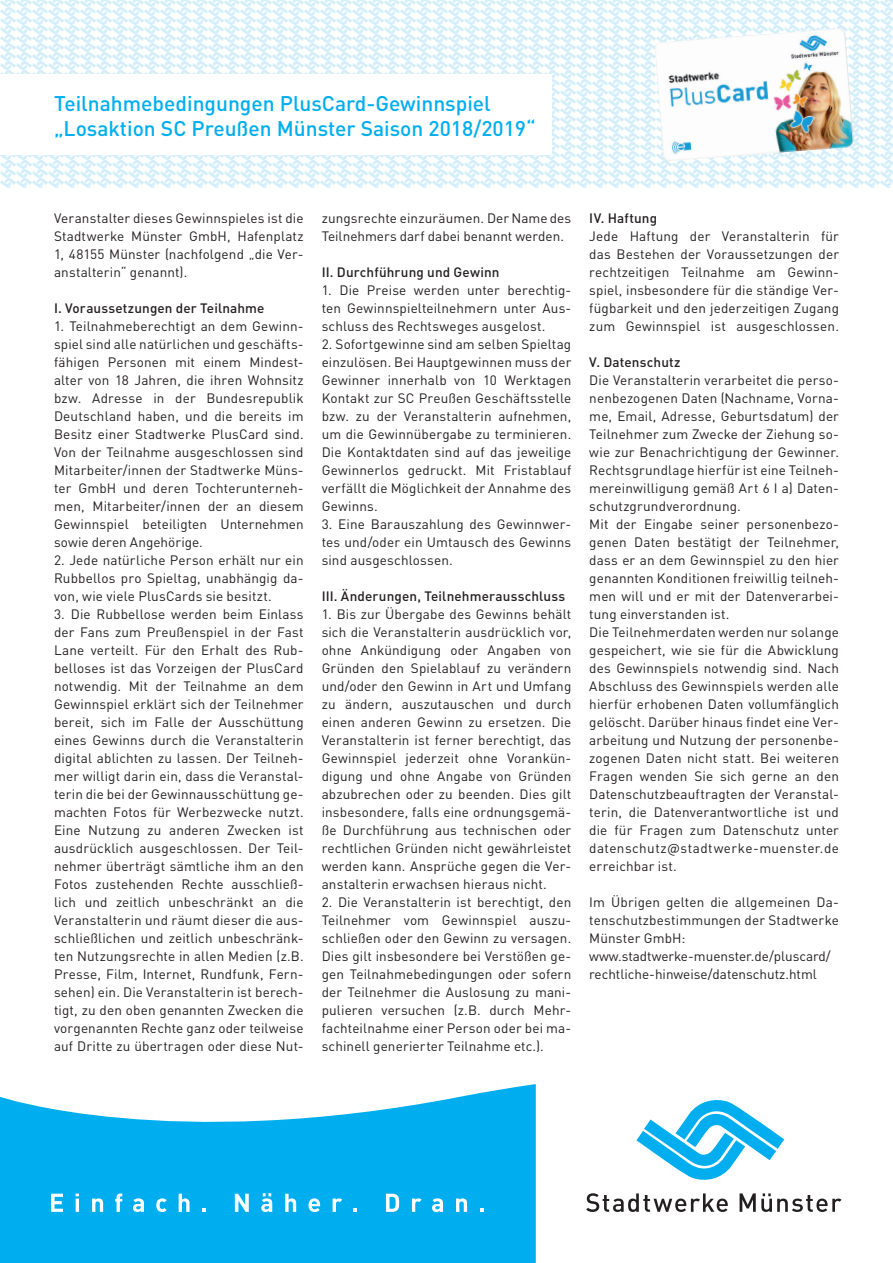
<style>
.page{position:relative;width:893px;height:1263px;background:#fff}
.page>*{position:absolute;margin:0;border:0;box-sizing:border-box;transform-origin:0 0}
.t1{font:500 21px/25.2px "DIN Pro";color:#00aeef}
.t2{font:13.5px/18px "DINOT";letter-spacing:.01em;color:#231f20;text-align:justify}
.t3{font:500 13.5px "DIN Pro";letter-spacing:.01em;color:#231f20}
</style>
<div class="page">
<svg style="left:0;top:0;width:893px;height:187px"></svg>
<div style="left:0;top:74px;width:551px;height:81px;background:#fff"></div>
<svg style="left:0;top:1084px;width:536px;height:179px;background:#27baf1"></svg>
<svg style="left:51px;top:1194px;width:12px;height:18px"></svg>
<hr style="left:76px;top:1198px;width:3px;height:14px;background:#fff">
<svg style="left:92px;top:1198px;width:11px;height:14px"></svg>
<svg style="left:115px;top:1193px;width:7px;height:19px"></svg>
<svg style="left:133px;top:1198px;width:11px;height:14px"></svg>
<svg style="left:156px;top:1198px;width:11px;height:14px"></svg>
<svg style="left:179px;top:1194px;width:11px;height:18px"></svg>
<svg style="left:202px;top:1208px;width:4px;height:4px"></svg>
<svg style="left:235px;top:1194px;width:14px;height:18px"></svg>
<svg style="left:261px;top:1193px;width:11px;height:19px"></svg>
<svg style="left:285px;top:1194px;width:11px;height:18px"></svg>
<svg style="left:309px;top:1198px;width:11px;height:14px"></svg>
<svg style="left:333px;top:1198px;width:9px;height:14px"></svg>
<svg style="left:353px;top:1208px;width:4px;height:4px"></svg>
<svg style="left:386px;top:1194px;width:13px;height:18px"></svg>
<svg style="left:412px;top:1198px;width:10px;height:14px"></svg>
<svg style="left:432px;top:1198px;width:11px;height:14px"></svg>
<svg style="left:456px;top:1198px;width:11px;height:14px"></svg>
<svg style="left:480px;top:1208px;width:4px;height:4px"></svg>
<svg style="left:586px;top:1193px;width:142px;height:19px"></svg>
<svg style="left:740px;top:1193px;width:101px;height:19px"></svg>
<svg style="left:636px;top:1100px;width:148px;height:80px"></svg>
<img style="left:654px;top:28px;width:200px;height:134px">
<h1 class="t1" style="left:54px;top:89px;width:483px">Teilnahmebedingungen PlusCard-Gewinnspiel „Losaktion SC Preußen Münster Saison 2018/2019“</h1>
<p class="t2" style="left:54px;top:208px;width:251px">Veranstalter dieses Gewinnspieles ist die Stadtwerke Münster GmbH, Hafenplatz 1, 48155 Münster (nachfolgend „die Ver&shy;anstalterin“ genannt).</p>
<p class="t3" style="left:54px;top:298px;width:212px">I. Voraussetzungen der Teilnahme</p>
<p class="t2" style="left:54px;top:316px;width:251px">1. Teilnahmeberechtigt an dem Gewinn&shy;spiel sind alle natürlichen und geschäfts&shy;fähigen Personen mit einem Mindest&shy;alter von 18 Jahren, die ihren Wohnsitz bzw. Adresse in der Bundesrepublik Deutschland haben, und die bereits im Besitz einer Stadtwerke PlusCard sind.<br>Von der Teilnahme ausgeschlossen sind Mitarbeiter/innen der Stadtwerke Müns&shy;ter GmbH und deren Tochterunterneh&shy;men, Mitarbeiter/innen der an diesem Gewinnspiel beteiligten Unternehmen sowie deren Angehörige.</p>
<p class="t2" style="left:54px;top:550px;width:251px">2. Jede natürliche Person erhält nur ein Rubbellos pro Spieltag, unabhängig da&shy;von, wie viele PlusCards sie besitzt.</p>
<p class="t2" style="left:54px;top:604px;width:251px">3. Die Rubbellose werden beim Einlass der Fans zum Preußenspiel in der Fast Lane verteilt. Für den Erhalt des Rub&shy;belloses ist das Vorzeigen der PlusCard notwendig. Mit der Teilnahme an dem Gewinnspiel erklärt sich der Teilnehmer bereit, sich im Falle der Ausschüttung eines Gewinns durch die Veranstalterin digital ablichten zu lassen. Der Teilneh&shy;mer willigt darin ein, dass die Veranstal&shy;terin die bei der Gewinnausschüttung ge&shy;machten Fotos für Werbezwecke nutzt.<br>Eine Nutzung zu anderen Zwecken ist ausdrücklich ausgeschlossen. Der Teil&shy;nehmer überträgt sämtliche ihm an den Fotos zustehenden Rechte ausschließ&shy;lich und zeitlich unbeschränkt an die Veranstalterin und räumt dieser die aus&shy;schließlichen und zeitlich unbeschränk&shy;ten Nutzungsrechte in allen Medien (z.B.<br>Presse, Film, Internet, Rundfunk, Fern&shy;sehen) ein. Die Veranstalterin ist berech&shy;tigt, zu den oben genannten Zwecken die vorgenannten Rechte ganz oder teilweise auf Dritte zu übertragen oder diese Nut-</p>
<p class="t2" style="left:322px;top:208px;width:251px">zungsrechte einzuräumen. Der Name des<br>Teilnehmers darf dabei benannt werden.</p>
<p class="t3" style="left:322px;top:261px;width:179px">II. Durchführung und Gewinn</p>
<p class="t2" style="left:322px;top:280px;width:251px">1. Die Preise werden unter berechtig&shy;ten Gewinnspielteilnehmern unter Aus&shy;schluss des Rechtsweges ausgelost.</p>
<p class="t2" style="left:322px;top:334px;width:251px">2. Sofortgewinne sind am selben Spieltag einzulösen. Bei Hauptgewinnen muss der Gewinner innerhalb von 10 Werktagen Kontakt zur SC Preußen Geschäftsstelle bzw. zu der Veranstalterin aufnehmen, um die Gewinnübergabe zu terminieren.<br>Die Kontaktdaten sind auf das jeweilige Gewinnerlos gedruckt. Mit Fristablauf verfällt die Möglichkeit der Annahme des Gewinns.</p>
<p class="t2" style="left:322px;top:514px;width:251px">3. Eine Barauszahlung des Gewinnwer&shy;tes und/oder ein Umtausch des Gewinns sind ausgeschlossen.</p>
<p class="t3" style="left:322px;top:585px;width:245px">III. Änderungen, Teilnehmerausschluss</p>
<p class="t2" style="left:322px;top:604px;width:251px">1. Bis zur Übergabe des Gewinns behält sich die Veranstalterin ausdrücklich vor, ohne Ankündigung oder Angaben von Gründen den Spielablauf zu verändern und/oder den Gewinn in Art und Umfang zu ändern, auszutauschen und durch einen anderen Gewinn zu ersetzen. Die Veranstalterin ist ferner berechtigt, das Gewinnspiel jederzeit ohne Vorankün&shy;digung und ohne Angabe von Gründen abzubrechen oder zu beenden. Dies gilt insbesondere, falls eine ordnungsgemä&shy;ße Durchführung aus technischen oder rechtlichen Gründen nicht gewährleistet werden kann. Ansprüche gegen die Ver&shy;anstalterin erwachsen hieraus nicht.</p>
<p class="t2" style="left:322px;top:892px;width:251px">2. Die Veranstalterin ist berechtigt, den Teilnehmer vom Gewinnspiel auszu&shy;schließen oder den Gewinn zu versagen.<br>Dies gilt insbesondere bei Verstößen ge&shy;gen Teilnahmebedingungen oder sofern der Teilnehmer die Auslosung zu mani&shy;pulieren versuchen (z.B. durch Mehr&shy;fachteilnahme einer Person oder bei ma&shy;schinell generierter Teilnahme etc.).</p>
<p class="t3" style="left:589px;top:207px;width:69px">IV. Haftung</p>
<p class="t2" style="left:589px;top:226px;width:251px">Jede Haftung der Veranstalterin für das Bestehen der Voraussetzungen der rechtzeitigen Teilnahme am Gewinn&shy;spiel, insbesondere für die ständige Ver&shy;fügbarkeit und den jederzeitigen Zugang zum Gewinnspiel ist ausgeschlossen.</p>
<p class="t3" style="left:589px;top:351px;width:93px">V. Datenschutz</p>
<p class="t2" style="left:589px;top:370px;width:251px;text-align:left">Die Veranstalterin verarbeitet die perso&shy;nenbezogenen Daten (Nachname, Vorna&shy;me, Email, Adresse, Geburtsdatum) der Teilnehmer zum Zwecke der Ziehung so&shy;wie zur Benachrichtigung der Gewinner.<br>Rechtsgrundlage hierfür ist eine Teilneh&shy;mereinwilligung gemäß Art 6 I a) Daten&shy;schutzgrundverordnung.<br>Mit der Eingabe seiner personenbezo&shy;genen Daten bestätigt der Teilnehmer, dass er an dem Gewinnspiel zu den hier genannten Konditionen freiwillig teilneh&shy;men will und er mit der Datenverarbei&shy;tung einverstanden ist.<br>Die Teilnehmerdaten werden nur solange gespeichert, wie sie für die Abwicklung des Gewinnspiels notwendig sind. Nach Abschluss des Gewinnspiels werden alle hierfür erhobenen Daten vollumfänglich gelöscht. Darüber hinaus findet eine Ver&shy;arbeitung und Nutzung der personenbe&shy;zogenen Daten nicht statt. Bei weiteren Fragen wenden Sie sich gerne an den Datenschutzbeauftragten der Veranstal&shy;terin, die Datenverantwortliche ist und die für Fragen zum Datenschutz unter datenschutz@stadtwerke-muenster.de erreichbar ist.</p>
<p class="t2" style="left:589px;top:892px;width:251px;text-align:left">Im Übrigen gelten die allgemeinen Da&shy;tenschutzbestimmungen der Stadtwerke Münster GmbH: www.stadtwerke-muenster.de/pluscard/ rechtliche-hinweise/datenschutz.html</p>
</div>
